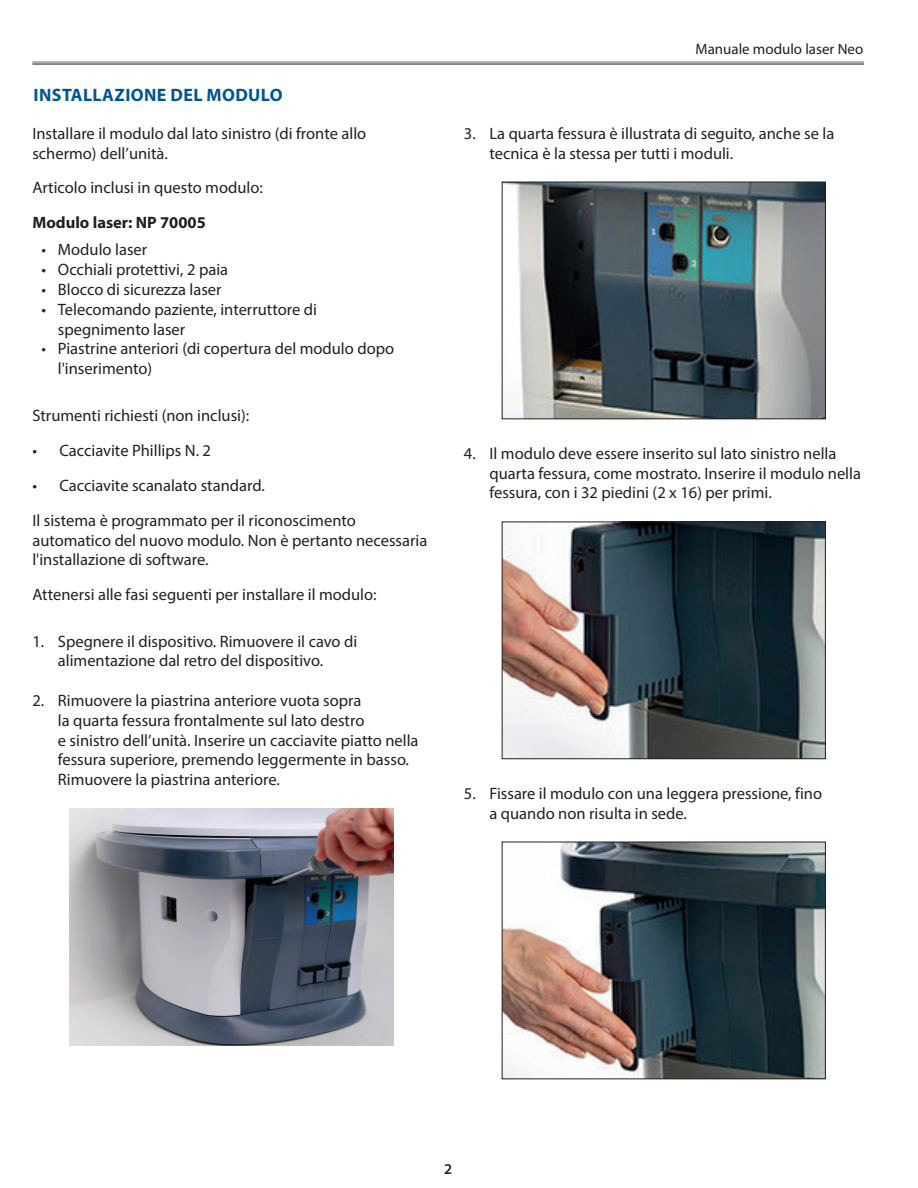
<style>
.page{position:relative;width:918px;height:1188px;background:#fff}
.page>*{position:absolute;margin:0;border:0;box-sizing:border-box;transform-origin:0 0}
._00_Header{font:700 18px "Myriad Pro";letter-spacing:.02em;color:#005790}
._03_Numbers{font:16.5px/19.8px "Myriad Pro";color:#231f20}
._02_Text{font:16.5px/19.8px "Myriad Pro";color:#231f20}
._03_BULL{font:16.5px/19.8px "Myriad Pro";color:#231f20}
._01_Sub_Head{font:700 16.5px "Myriad Pro";color:#231f20}
.t1{font:15px "Myriad Pro";color:#231f20}
.t2{font:600 15px "Myriad Pro";color:#231f20}
</style>
<div class="page">
<hr style="left:32px;top:62px;width:832px;height:1px;background:#636366">
<hr style="left:32px;top:63px;width:832px;height:2px;background:#636366">
<img style="left:70px;top:808px;width:324px;height:238px">
<img style="left:504px;top:184px;width:320px;height:233px">
<div style="left:502px;top:182px;width:324px;height:237px;border:1px solid #231f20"></div>
<img style="left:504px;top:524px;width:320px;height:233px">
<div style="left:502px;top:522px;width:324px;height:237px;border:1px solid #231f20"></div>
<img style="left:504px;top:844px;width:320px;height:233px">
<div style="left:502px;top:842px;width:324px;height:237px;border:1px solid #231f20"></div>
<p class="_00_Header" style="left:34px;top:83px;width:251px">INSTALLAZIONE DEL MODULO</p>
<p class="_02_Text" style="left:32px;top:123px;width:335px">Installare il modulo dal lato sinistro (di fronte allo schermo) dell’unità.</p>
<p class="_02_Text" style="left:32px;top:178px;width:232px">Articolo inclusi in questo modulo:</p>
<p class="_01_Sub_Head" style="left:32px;top:212px;width:175px">Modulo laser: NP 70005</p>
<p class="_03_BULL" style="left:41px;top:240px;width:107px">• Modulo laser</p>
<p class="_03_BULL" style="left:41px;top:260px;width:188px">• Occhiali protettivi, 2 paia</p>
<p class="_03_BULL" style="left:41px;top:279px;width:182px">• Blocco di sicurezza laser</p>
<p class="_03_BULL" style="left:58px;top:299px;width:261px;text-indent:-16px">• Telecomando paziente, interruttore di spegnimento laser</p>
<p class="_03_BULL" style="left:58px;top:339px;width:338px;text-indent:-16px">• Piastrine anteriori (di copertura del modulo dopo l'inserimento)</p>
<p class="_02_Text" style="left:32px;top:406px;width:218px">Strumenti richiesti (non inclusi):</p>
<p class="_03_Numbers" style="left:32px;top:440px;width:180px">• Cacciavite Phillips N. 2</p>
<p class="_03_Numbers" style="left:32px;top:475px;width:234px">• Cacciavite scanalato standard.</p>
<p class="_02_Text" style="left:32px;top:510px;width:396px">Il sistema è programmato per il riconoscimento automatico del nuovo modulo. Non è pertanto necessaria l'installazione di software.</p>
<p class="_02_Text" style="left:32px;top:584px;width:346px">Attenersi alle fasi seguenti per installare il modulo:</p>
<p class="_03_Numbers" style="left:32px;top:631px;width:326px;text-align:center">1. Spegnere il dispositivo. Rimuovere il cavo di alimentazione dal retro del dispositivo.</p>
<p class="_03_Numbers" style="left:58px;top:690px;width:362px;text-indent:-25px">2. Rimuovere la piastrina anteriore vuota sopra<br>la quarta fessura frontalmente sul lato destro<br>e sinistro dell’unità. Inserire un cacciavite piatto nella fessura superiore, premendo leggermente in basso.<br>Rimuovere la piastrina anteriore.</p>
<p class="t1" style="left:696px;top:40px;width:169px">Manuale modulo laser Neo</p>
<p class="_03_Numbers" style="left:489px;top:123px;width:346px;text-indent:-26px">3. La quarta fessura è illustrata di seguito, anche se la tecnica è la stessa per tutti i moduli.</p>
<p class="_03_Numbers" style="left:489px;top:443px;width:373px;text-indent:-26px">4. Il modulo deve essere inserito sul lato sinistro nella quarta fessura, come mostrato. Inserire il modulo nella fessura, con i 32 piedini (2 x 16) per primi.</p>
<p class="_03_Numbers" style="left:489px;top:783px;width:334px;text-indent:-26px">5. Fissare il modulo con una leggera pressione, fino a quando non risulta in sede.</p>
<p class="t2" style="left:444px;top:1159px;width:10px">2</p>
</div>
